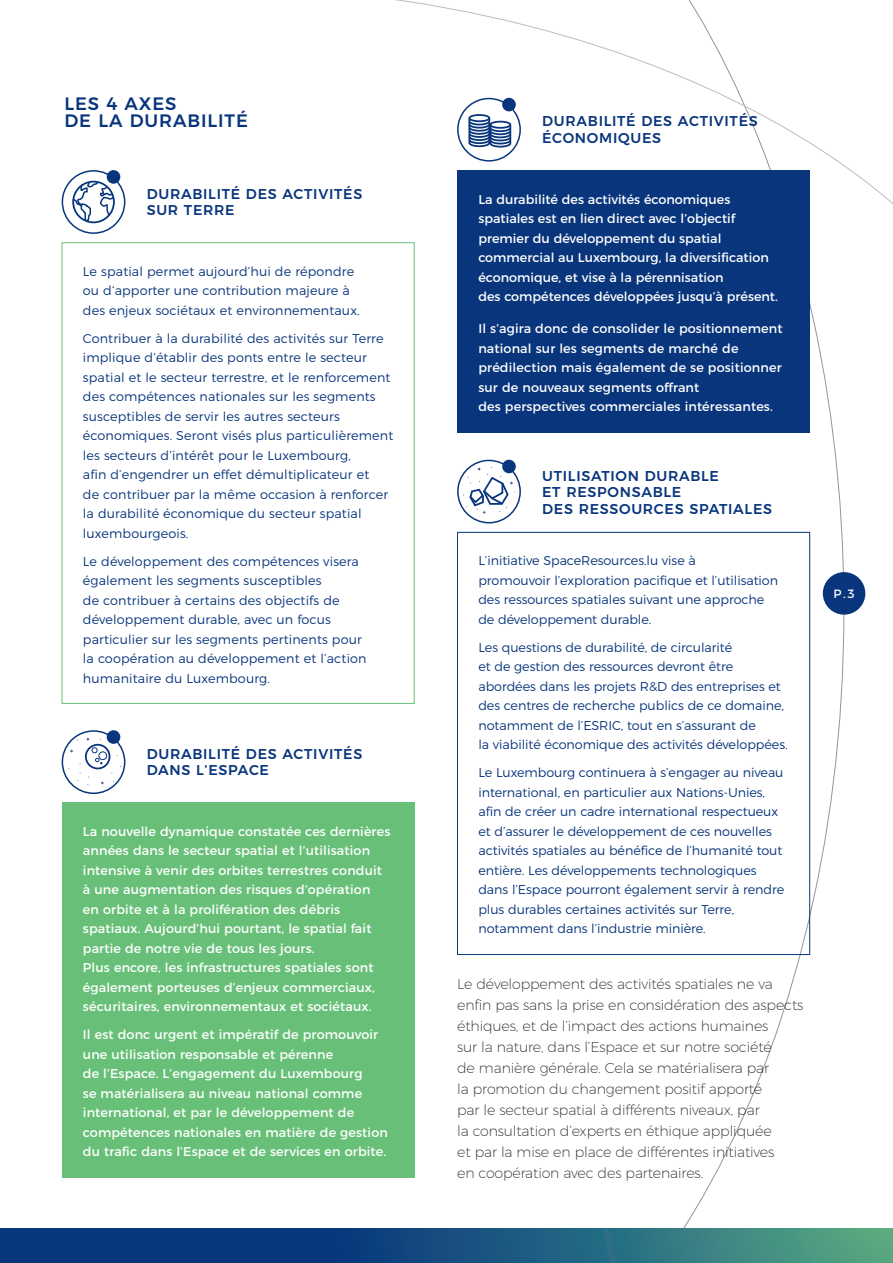
<style>
.page{position:relative;width:893px;height:1263px;background:#fff}
.page>*{position:absolute;margin:0;border:0;box-sizing:border-box;transform-origin:0 0}
.t1{font:500 18px/16.5px "Montserrat";letter-spacing:.05em;color:#08357c}
.t2{font:200 14.25px/21px "Montserrat";letter-spacing:-.01em;color:#231f20}
.t3{font:500 14.25px/16.5px "Montserrat";letter-spacing:.05em;color:#08357c}
.t4{font:300 12.75px/19.5px "Montserrat";letter-spacing:-.005em;color:#08357c}
.t5{font:12.75px/19.5px "Montserrat";letter-spacing:.01em;color:#fff}
.t6{font:12px "Montserrat";color:#fff}
</style>
<div class="page">
<div style="left:823px;top:572px;width:42px;height:43px;background:#08357c;border-radius:50%"></div>
<svg style="left:61px;top:0;width:832px;height:496px"></svg>
<div style="left:457px;top:170px;width:353px;height:263px;background:#08357c"></div>
<div style="left:62px;top:802px;width:353px;height:376px;background:#68c078"></div>
<div style="left:457px;top:532px;width:353px;height:423px;border:1px solid #08357c"></div>
<svg style="left:0;top:1229px;width:893px;height:34px;background:#1f597f"></svg>
<svg style="left:456px;top:97px;width:66px;height:65px"></svg>
<div style="left:502px;top:98px;width:14px;height:13px;background:#08357c;border-radius:50%"></div>
<svg style="left:61px;top:169px;width:65px;height:66px"></svg>
<svg style="left:61px;top:730px;width:65px;height:64px"></svg>
<svg style="left:456px;top:459px;width:66px;height:65px"></svg>
<h1 class="t1" style="left:64px;top:94px;width:185px">LES 4 AXES<br>DE LA DURABILITÉ</h1>
<p class="t3" style="left:147px;top:184px;width:217px">DURABILITÉ DES ACTIVITÉS<br>SUR TERRE</p>
<p class="t4" style="left:83px;top:261px;width:278px">Le spatial permet aujourd’hui de répondre ou d‘apporter une contribution majeure à des enjeux sociétaux et environnementaux.</p>
<p class="t4" style="left:83px;top:328px;width:312px">Contribuer à la durabilité des activités sur Terre implique d’établir des ponts entre le secteur spatial et le secteur terrestre, et le renforcement des compétences nationales sur les segments susceptibles de servir les autres secteurs économiques. Seront visés plus particulièrement les secteurs d’intérêt pour le Luxembourg,<br>afin d’engendrer un effet démultiplicateur et<br>de contribuer par la même occasion à renforcer la durabilité économique du secteur spatial luxembourgeois.</p>
<p class="t4" style="left:83px;top:550px;width:285px">Le développement des compétences visera également les segments susceptibles<br>de contribuer à certains des objectifs de développement durable, avec un focus particulier sur les segments pertinents pour la coopération au développement et l’action humanitaire du Luxembourg.</p>
<p class="t3" style="left:147px;top:744px;width:217px">DURABILITÉ DES ACTIVITÉS<br>DANS L’ESPACE</p>
<p class="t5" style="left:83px;top:821px;width:309px">La nouvelle dynamique constatée ces dernières années dans le secteur spatial et l’utilisation intensive à venir des orbites terrestres conduit à une augmentation des risques d’opération<br>en orbite et à la prolifération des débris spatiaux. Aujourd’hui pourtant, le spatial fait partie de notre vie de tous les jours.<br>Plus encore, les infrastructures spatiales sont également porteuses d’enjeux commerciaux, sécuritaires, environnementaux et sociétaux.</p>
<p class="t5" style="left:83px;top:1024px;width:306px">Il est donc urgent et impératif de promouvoir une utilisation responsable et pérenne<br>de l’Espace. L’engagement du Luxembourg<br>se matérialisera au niveau national comme international, et par le développement de compétences nationales en matière de gestion du trafic dans l’Espace et de services en orbite.</p>
<p class="t3" style="left:542px;top:112px;width:217px">DURABILITÉ DES ACTIVITÉS<br>ÉCONOMIQUES</p>
<p class="t5" style="left:478px;top:188px;width:301px">La durabilité des activités économiques spatiales est en lien direct avec l’objectif premier du développement du spatial commercial au Luxembourg, la diversification économique, et vise à la pérennisation<br>des compétences développées jusqu’à présent.</p>
<p class="t5" style="left:478px;top:318px;width:306px">Il s’agira donc de consolider le positionnement national sur les segments de marché de prédilection mais également de se positionner sur de nouveaux segments offrant<br>des perspectives commerciales intéressantes.</p>
<p class="t3" style="left:542px;top:466px;width:231px">UTILISATION DURABLE<br>ET RESPONSABLE<br>DES RESSOURCES SPATIALES</p>
<p class="t4" style="left:478px;top:550px;width:301px">L’initiative SpaceResources.lu vise à<br>promouvoir l’exploration pacifique et l’utilisation des ressources spatiales suivant une approche de développement durable.</p>
<p class="t4" style="left:478px;top:636px;width:311px">Les questions de durabilité, de circularité<br>et de gestion des ressources devront être abordées dans les projets R&amp;D des entreprises et des centres de recherche publics de ce domaine, notamment de l’ESRIC, tout en s’assurant de<br>la viabilité économique des activités développées.</p>
<p class="t4" style="left:478px;top:762px;width:307px">Le Luxembourg continuera à s’engager au niveau international, en particulier aux Nations-Unies, afin de créer un cadre international respectueux et d’assurer le développement de ces nouvelles activités spatiales au bénéfice de l’humanité tout entière. Les développements technologiques dans l’Espace pourront également servir à rendre plus durables certaines activités sur Terre, notamment dans l’industrie minière.</p>
<p class="t2" style="left:457px;top:972px;width:348px">Le développement des activités spatiales ne va enfin pas sans la prise en considération des aspects éthiques, et de l’impact des actions humaines<br>sur la nature, dans l’Espace et sur notre société<br>de manière générale. Cela se matérialisera par<br>la promotion du changement positif apporté<br>par le secteur spatial à différents niveaux, par<br>la consultation d’experts en éthique appliquée<br>et par la mise en place de différentes initiatives<br>en coopération avec des partenaires.</p>
<p class="t6" style="left:833px;top:584px;width:23px">P.3</p>
</div>
